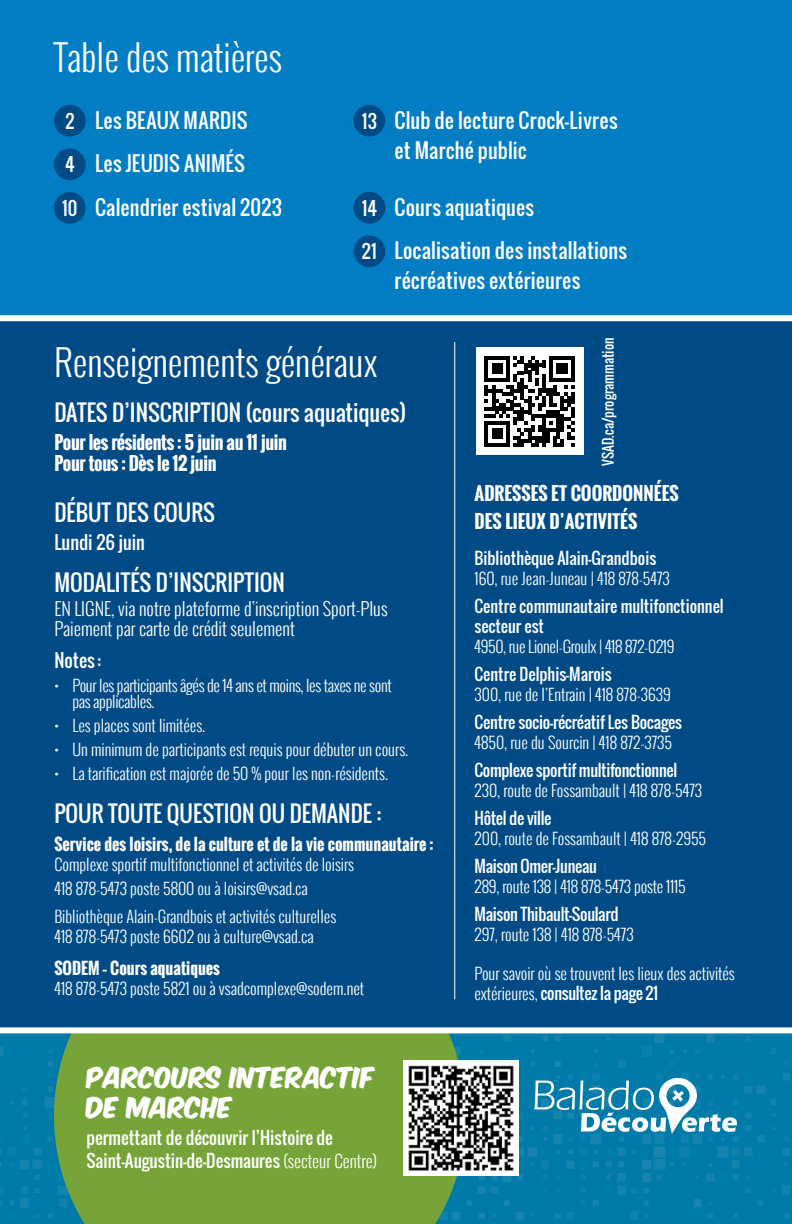
<style>
.page{position:relative;width:792px;height:1224px;background:#fff}
.page>*{position:absolute;margin:0;border:0;box-sizing:border-box;transform-origin:0 0}
.t1{font:300 40px "Oswald";color:#fff}
.t2{font:300 36px "Oswald";color:#fff}
.t3{font:24.6px/29.4px "Komika Axis";color:#fff}
.t4{font:22px "Oswald";color:#fff}
.t5{font:20px/30px "Oswald";letter-spacing:.01em;color:#fff}
.t6{font:300 18px/20px "Oswald";color:#fff}
.t7{font:700 18px/21.6px "Oswald";letter-spacing:-.02em;color:#fff}
.t8{font:700 18px/28px "Oswald";color:#fff}
.t9{font:18px "Oswald";color:#fff}
.t10{font:17px/23.6px "Oswald";color:#fff}
.t11{font:300 16px/20px "Oswald";color:#fff}
.t12{font:16px/20px "Oswald";letter-spacing:-.01em;color:#fff}
.t13{font:300 16px/16px "Oswald";letter-spacing:-.02em;color:#fff}
.t14{font:700 16px "Oswald";color:#fff}
.t15{font:13.4px "Oswald";color:#fff}
.s1{font-weight:300}
.s2{font-weight:400}
</style>
<div class="page">
<img style="left:0;top:1033px;width:792px;height:191px">
<div style="left:54px;top:1033px;width:412px;height:191px;background:#77a439"></div>
<div style="left:0;top:0;width:792px;height:330px;background:#007dc3"></div>
<div style="left:0;top:320px;width:792px;height:713px;background:#004b85"></div>
<hr style="left:454px;top:342px;width:1px;height:657px;background:#fff">
<div style="left:476px;top:347px;width:108px;height:108px;background:#fff"></div>
<svg style="left:484px;top:356px;width:91px;height:91px"></svg>
<div style="left:403px;top:1060px;width:116px;height:116px;background:#fff"></div>
<img style="left:408px;top:1065px;width:106px;height:106px">
<div style="left:354px;top:105px;width:31px;height:32px;background:#004b85;border-radius:50%"></div>
<div style="left:54px;top:105px;width:32px;height:32px;background:#004b85;border-radius:50%"></div>
<div style="left:354px;top:192px;width:31px;height:32px;background:#004b85;border-radius:50%"></div>
<div style="left:54px;top:149px;width:32px;height:31px;background:#004b85;border-radius:50%"></div>
<div style="left:354px;top:235px;width:31px;height:32px;background:#004b85;border-radius:50%"></div>
<div style="left:54px;top:192px;width:32px;height:32px;background:#004b85;border-radius:50%"></div>
<svg style="left:534px;top:1078px;width:203px;height:56px"></svg>
<div style="left:0;top:315px;width:792px;height:6px;background:#fff"></div>
<div style="left:0;top:1027px;width:792px;height:6px;background:#fff"></div>
<h1 class="t1" style="left:54px;top:21px;width:255px">Table des matières</h1>
<p class="t5" style="left:95px;top:105px;width:154px">Les BEAUX MARDIS</p>
<p class="t9" style="left:65px;top:107px;width:10px">2</p>
<p class="t9" style="left:362px;top:107px;width:16px">13</p>
<p class="t9" style="left:65px;top:151px;width:11px">4</p>
<p class="t5" style="left:95px;top:149px;width:151px">Les JEUDIS ANIMÉS</p>
<p class="t5" style="left:395px;top:105px;width:224px">Club de lecture Crock-Livres et Marché public</p>
<p class="t9" style="left:62px;top:195px;width:17px">10</p>
<p class="t5" style="left:95px;top:192px;width:188px">Calendrier estival 2023</p>
<p class="t9" style="left:362px;top:194px;width:17px">14</p>
<p class="t5" style="left:395px;top:192px;width:141px">Cours aquatiques</p>
<p class="t9" style="left:362px;top:238px;width:17px">21</p>
<p class="t5" style="left:395px;top:236px;width:234px">Localisation des installations récréatives extérieures</p>
<h2 class="t2" style="left:54px;top:336px;width:325px">Renseignements généraux</h2>
<h3 class="t4" style="left:54px;top:396px;width:354px">DATES D’INSCRIPTION (cours aquatiques)</h3>
<p class="t7" style="left:54px;top:432px;width:234px">Pour les résidents : 5 juin au 11 juin<br>Pour tous : Dès le 12 juin</p>
<h3 class="t4" style="left:54px;top:496px;width:162px">DÉBUT DES COURS</h3>
<p class="t9" style="left:54px;top:529px;width:92px">Lundi 26 juin</p>
<h3 class="t4" style="left:54px;top:566px;width:232px">MODALITÉS D’INSCRIPTION</h3>
<p class="t6" style="left:54px;top:599px;width:335px">EN LIGNE, via notre plateforme d’inscription Sport-Plus<br>Paiement par carte de crédit seulement</p>
<p class="t9" style="left:54px;top:647px;width:48px">Notes :</p>
<p class="t13" style="left:72px;top:678px;width:321px;text-indent:-18px">• Pour les participants âgés de 14 ans et moins, les taxes ne sont pas applicables.</p>
<p class="t11" style="left:54px;top:716px;width:152px">• Les places sont limitées.</p>
<p class="t11" style="left:54px;top:740px;width:355px">• Un minimum de participants est requis pour débuter un cours.</p>
<p class="t11" style="left:54px;top:764px;width:335px">• La tarification est majorée de 50 % pour les non-résidents.</p>
<h3 class="t4" style="left:54px;top:797px;width:328px">POUR TOUTE QUESTION OU DEMANDE :</h3>
<p class="t14" style="left:54px;top:832px;width:381px">Service des loisirs, de la culture et de la vie communautaire :</p>
<p class="t11" style="left:54px;top:852px;width:301px;line-height:24px">Complexe sportif multifonctionnel et activités de loisirs<br>418 878-5473 poste 5800 ou à loisirs@vsad.ca</p>
<p class="t11" style="left:54px;top:906px;width:283px">Bibliothèque Alain-Grandbois et activités culturelles<br>418 878-5473 poste 6602 ou à culture@vsad.ca</p>
<p class="t14" style="left:54px;top:956px;width:167px">SODEM – Cours aquatiques</p>
<p class="t11" style="left:54px;top:978px;width:311px">418 878-5473 poste 5821 ou à vsadcomplexe@sodem.net</p>
<h3 class="t3" style="left:86px;top:1065px;width:290px">PARCOURS INTERACTIF<br>DE MARCHE</h3>
<p class="t10" style="left:86px;top:1126px;width:292px">permettant de découvrir l’Histoire de<br>Saint-Augustin-de-Desmaures <span class="s1">(secteur Centre)</span></p>
<p class="t15" style="left:598px;top:466px;width:129px;rotate:-90deg">VSAD.ca/programmation</p>
<p class="t8" style="left:475px;top:479px;width:206px">ADRESSES ET COORDONNÉES<br>DES LIEUX D’ACTIVITÉS</p>
<p class="t12" style="left:475px;top:548px;width:183px">Bibliothèque Alain-Grandbois</p>
<p class="t11" style="left:475px;top:568px;width:197px">160, rue Jean-Juneau | 418 878-5473</p>
<p class="t12" style="left:475px;top:596px;width:251px">Centre communautaire multifonctionnel secteur est</p>
<p class="t13" style="left:475px;top:638px;width:201px">4950, rue Lionel-Groulx | 418 872-0219</p>
<p class="t12" style="left:475px;top:664px;width:139px">Centre Delphis-Marois</p>
<p class="t11" style="left:475px;top:684px;width:198px">300, rue de l’Entrain | 418 878-3639</p>
<p class="t12" style="left:475px;top:712px;width:209px">Centre socio-récréatif Les Bocages</p>
<p class="t11" style="left:475px;top:732px;width:199px">4850, rue du Sourcin | 418 872-3735</p>
<p class="t12" style="left:475px;top:760px;width:204px">Complexe sportif multifonctionnel</p>
<p class="t11" style="left:475px;top:780px;width:229px">230, route de Fossambault | 418 878-5473</p>
<p class="t12" style="left:475px;top:808px;width:78px">Hôtel de ville</p>
<p class="t11" style="left:475px;top:828px;width:233px">200, route de Fossambault | 418 878-2955</p>
<p class="t12" style="left:475px;top:856px;width:124px">Maison Omer-Juneau</p>
<p class="t11" style="left:475px;top:876px;width:213px">289, route 138 | 418 878-5473 poste 1115</p>
<p class="t12" style="left:475px;top:904px;width:146px">Maison Thibault-Soulard</p>
<p class="t11" style="left:475px;top:924px;width:161px">297, route 138 | 418 878-5473</p>
<p class="t11" style="left:474px;top:963px;width:262px">Pour savoir où se trouvent les lieux des activités extérieures, <span class="s2">consultez la page 21</span></p>
</div>
